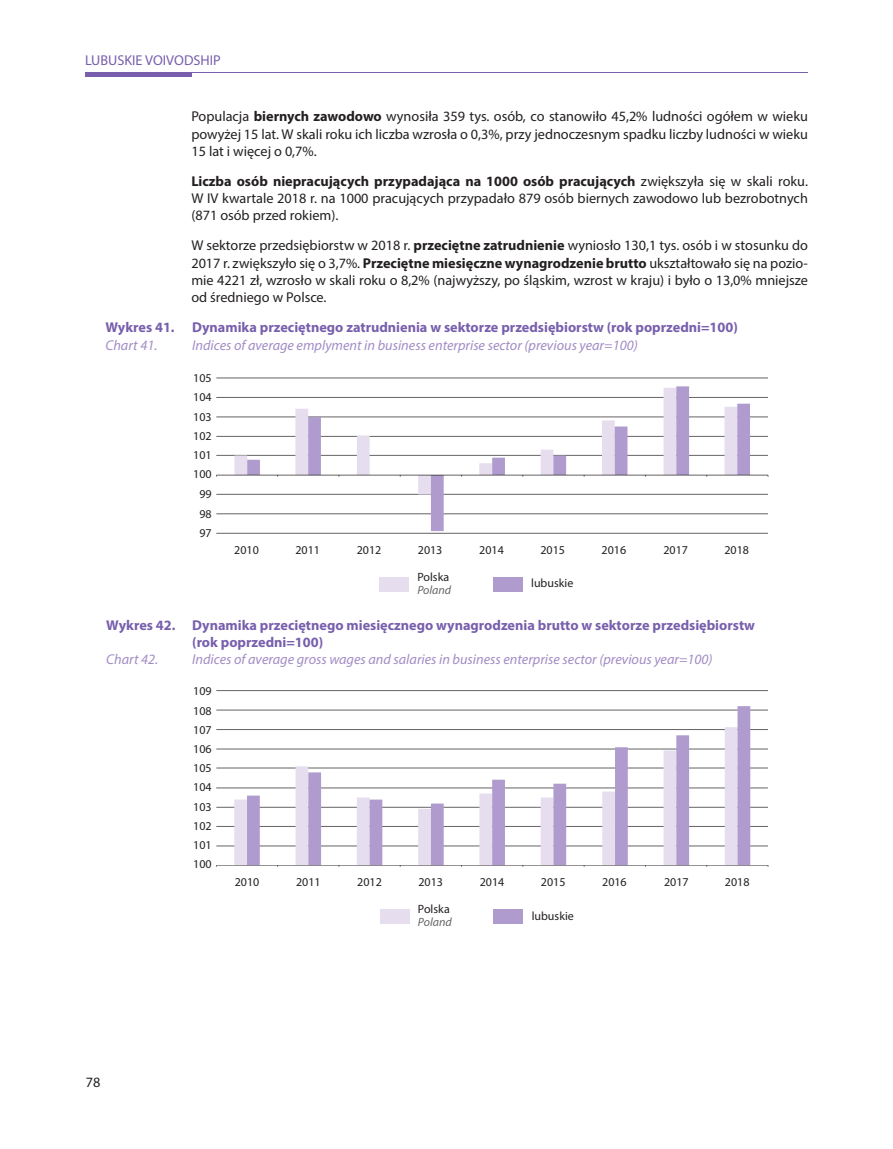
<style>
.page{position:relative;width:893px;height:1149px;background:#fff}
.page>*{position:absolute;margin:0;border:0;box-sizing:border-box;transform-origin:0 0}
.TEKST_PL{font:14.25px/17.2px "Myriad Pro";color:#231f20;text-align:justify}
.mapy_wykresy_tabele{font:700 14.25px "Myriad Pro";color:#785fad}
.mapy_wykresy_tabele-2{font:italic 14.25px "Myriad Pro";color:#a28cc5}
.t1{font:14.25px "Myriad Pro";color:#785fad}
.t2{font:12px/19.6px "Myriad Pro";color:#231f20}
.t3{font:italic 12px "Myriad Pro";color:rgb(35 31 32/.7)}
.s1{font-weight:700}
</style>
<div class="page">
<div style="left:85px;top:72px;width:106px;height:5px;background:#785fad"></div>
<hr style="left:85px;top:72px;width:723px;height:1px;background:#785fad">
<hr style="left:216px;top:378px;width:552px;height:1px;background:#231f20">
<hr style="left:216px;top:397px;width:552px;height:1px;background:#231f20">
<hr style="left:216px;top:416px;width:552px;height:1px;background:#231f20">
<hr style="left:216px;top:436px;width:552px;height:1px;background:#231f20">
<hr style="left:216px;top:455px;width:552px;height:1px;background:#231f20">
<hr style="left:216px;top:533px;width:552px;height:1px;background:#231f20">
<hr style="left:216px;top:494px;width:552px;height:1px;background:#231f20">
<hr style="left:216px;top:513px;width:552px;height:1px;background:#231f20">
<svg style="left:234px;top:397px;width:13px;height:97px"></svg>
<svg style="left:247px;top:386px;width:503px;height:145px"></svg>
<hr style="left:216px;top:475px;width:552px;height:1px;background:#231f20">
<div style="left:493px;top:577px;width:30px;height:15px;background:#af9bce"></div>
<div style="left:379px;top:577px;width:30px;height:15px;background:#e6ddee"></div>
<hr style="left:216px;top:690px;width:552px;height:1px;background:#231f20">
<hr style="left:216px;top:709px;width:552px;height:1px;background:#231f20">
<hr style="left:216px;top:729px;width:552px;height:1px;background:#231f20">
<hr style="left:216px;top:748px;width:552px;height:1px;background:#231f20">
<hr style="left:216px;top:767px;width:552px;height:1px;background:#231f20">
<hr style="left:216px;top:787px;width:552px;height:1px;background:#231f20">
<hr style="left:216px;top:806px;width:552px;height:1px;background:#231f20">
<hr style="left:216px;top:825px;width:552px;height:1px;background:#231f20">
<hr style="left:216px;top:845px;width:552px;height:1px;background:#231f20">
<svg style="left:234px;top:729px;width:13px;height:135px"></svg>
<svg style="left:247px;top:706px;width:503px;height:158px"></svg>
<hr style="left:216px;top:864px;width:552px;height:1px;background:#231f20">
<div style="left:493px;top:909px;width:30px;height:15px;background:#af9bce"></div>
<div style="left:380px;top:909px;width:29px;height:15px;background:#e6ddee"></div>
<p class="t1" style="left:85px;top:51px;width:137px">LUBUSKIE VOIVODSHIP</p>
<p class="mapy_wykresy_tabele" style="left:105px;top:318px;width:71px">Wykres 41.</p>
<p class="mapy_wykresy_tabele-2" style="left:105px;top:336px;width:53px">Chart 41.</p>
<p class="mapy_wykresy_tabele" style="left:106px;top:615px;width:71px">Wykres 42.</p>
<p class="mapy_wykresy_tabele-2" style="left:106px;top:650px;width:53px">Chart 42.</p>
<p class="TEKST_PL" style="left:191px;top:108px;width:618px">Populacja <span class="s1">biernych zawodowo</span> wynosiła 359 tys. osób, co stanowiło 45,2% ludności ogółem w wieku powyżej 15 lat. W skali roku ich liczba wzrosła o 0,3%, przy jednoczesnym spadku liczby ludności w wieku 15 lat i więcej o 0,7%.</p>
<p class="TEKST_PL" style="left:191px;top:172px;width:618px"><span class="s1">Liczba osób niepracujących przypadająca na 1000 osób pracujących</span> zwiększyła się w skali roku.<br>W IV kwartale 2018 r. na 1000 pracujących przypadało 879 osób biernych zawodowo lub bezrobotnych (871 osób przed rokiem).</p>
<p class="TEKST_PL" style="left:191px;top:237px;width:618px">W sektorze przedsiębiorstw w 2018 r. <span class="s1">przeciętne zatrudnienie</span> wyniosło 130,1 tys. osób i w stosunku do 2017 r. zwiększyło się o 3,7%. <span class="s1">Przeciętne miesięczne wynagrodzenie brutto</span> ukształtowało się na pozio&shy;mie 4221 zł, wzrosło w skali roku o 8,2% (najwyższy, po śląskim, wzrost w kraju) i było o 13,0% mniejsze od średniego w Polsce.</p>
<p class="mapy_wykresy_tabele" style="left:192px;top:318px;width:547px">Dynamika przeciętnego zatrudnienia w sektorze przedsiębiorstw (rok poprzedni=100)</p>
<p class="mapy_wykresy_tabele-2" style="left:192px;top:336px;width:447px">Indices of average emplyment in business enterprise sector (previous year=100)</p>
<p class="t2" style="left:193px;top:368px;width:20px;line-height:18.6px">105<br>104</p>
<p class="t2" style="left:193px;top:407px;width:20px;line-height:19px">103<br>102</p>
<p class="t2" style="left:193px;top:464px;width:20px;text-align:center">100<br>99<br>98<br>97</p>
<p class="t2" style="left:193px;top:444px;width:20px">101</p>
<p class="t2" style="left:234px;top:539px;width:26px">2010</p>
<p class="t2" style="left:295px;top:539px;width:26px">2011</p>
<p class="t2" style="left:357px;top:539px;width:26px">2012</p>
<p class="t2" style="left:418px;top:539px;width:26px">2013</p>
<p class="t2" style="left:479px;top:539px;width:26px">2014</p>
<p class="t2" style="left:540px;top:539px;width:26px">2015</p>
<p class="t2" style="left:602px;top:539px;width:26px">2016</p>
<p class="t2" style="left:663px;top:539px;width:26px">2017</p>
<p class="t2" style="left:724px;top:539px;width:26px">2018</p>
<p class="t2" style="left:417px;top:566px;width:33px">Polska</p>
<p class="t3" style="left:417px;top:582px;width:35px">Poland</p>
<p class="t2" style="left:531px;top:573px;width:44px">lubuskie</p>
<p class="mapy_wykresy_tabele" style="left:192px;top:615px;width:564px">Dynamika przeciętnego miesięcznego wynagrodzenia brutto w sektorze przedsiębiorstw</p>
<p class="mapy_wykresy_tabele" style="left:192px;top:632px;width:132px">(rok poprzedni=100)</p>
<p class="mapy_wykresy_tabele-2" style="left:192px;top:650px;width:522px">Indices of average gross wages and salaries in business enterprise sector (previous year=100)</p>
<p class="t2" style="left:193px;top:680px;width:20px">109</p>
<p class="t2" style="left:193px;top:700px;width:20px">108</p>
<p class="t2" style="left:193px;top:719px;width:20px">107</p>
<p class="t2" style="left:193px;top:738px;width:20px">106</p>
<p class="t2" style="left:193px;top:757px;width:20px">105</p>
<p class="t2" style="left:193px;top:776px;width:20px;text-align:justify">104<br>103<br>102</p>
<p class="t2" style="left:193px;top:854px;width:20px">100</p>
<p class="t2" style="left:193px;top:834px;width:20px">101</p>
<p class="t2" style="left:235px;top:871px;width:26px">2010</p>
<p class="t2" style="left:296px;top:871px;width:26px">2011</p>
<p class="t2" style="left:357px;top:871px;width:26px">2012</p>
<p class="t2" style="left:418px;top:871px;width:26px">2013</p>
<p class="t2" style="left:480px;top:871px;width:26px">2014</p>
<p class="t2" style="left:541px;top:871px;width:26px">2015</p>
<p class="t2" style="left:602px;top:871px;width:26px">2016</p>
<p class="t2" style="left:664px;top:871px;width:26px">2017</p>
<p class="t2" style="left:725px;top:871px;width:26px">2018</p>
<p class="t2" style="left:418px;top:898px;width:33px">Polska</p>
<p class="t3" style="left:418px;top:914px;width:35px">Poland</p>
<p class="t2" style="left:532px;top:905px;width:44px">lubuskie</p>
<p class="TEKST_PL" style="left:86px;top:1072px;width:16px">78</p>
</div>
